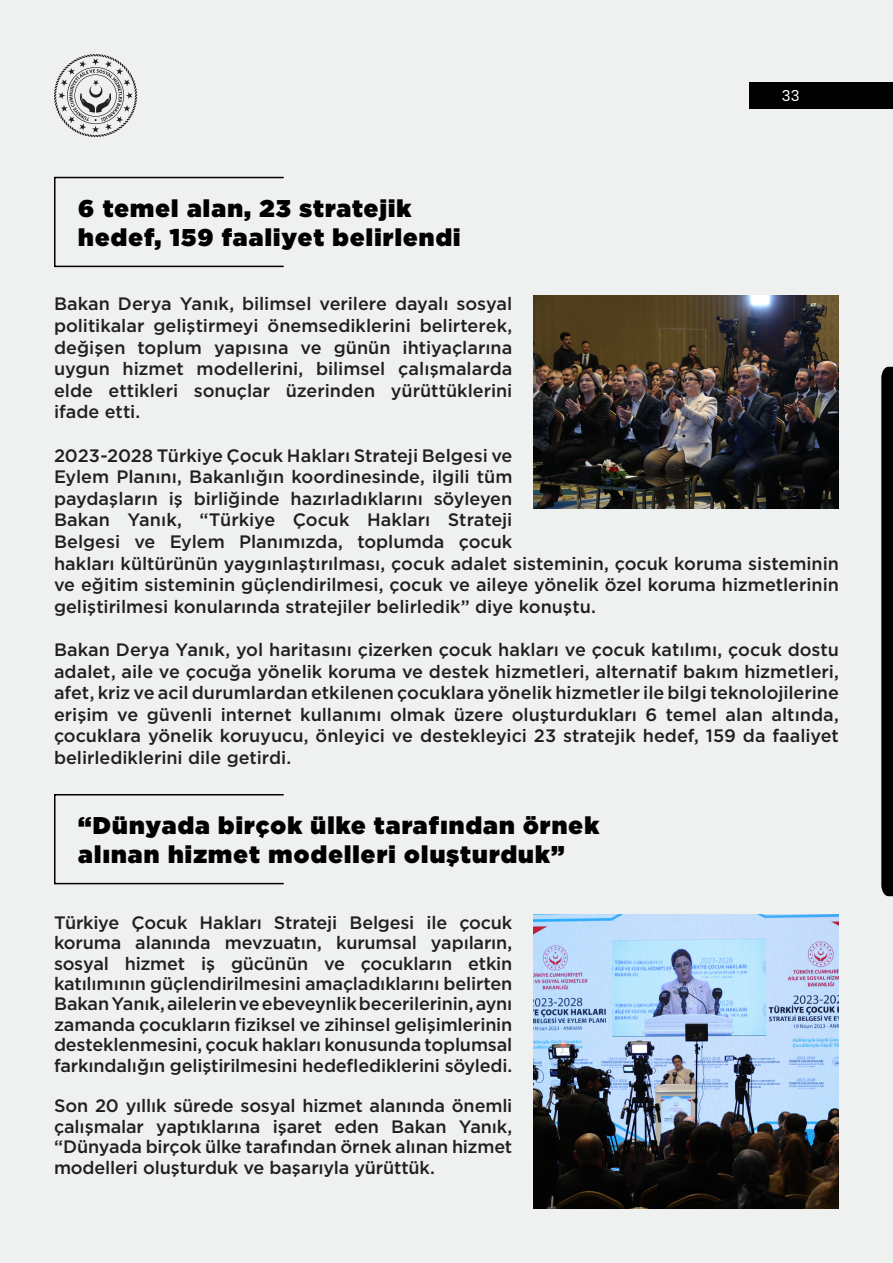
<style>
.page{position:relative;width:893px;height:1263px;background:#eff1f0}
.page>*{position:absolute;margin:0;border:0;box-sizing:border-box;transform-origin:0 0}
.t1{font:900 24.3px/29.1px "Gotham";letter-spacing:.05em;color:#000001}
.t2{font:500 18px/21.6px "Gotham";color:#231f20;text-align:justify}
.t3{font:15px "Poppins";color:#fff}
</style>
<div class="page">
<svg style="left:54px;top:54px;width:83px;height:83px"></svg>
<div style="left:750px;top:82px;width:143px;height:27px;background:#000001"></div>
<svg style="left:881px;top:367px;width:12px;height:529px;background:#080809"></svg>
<div style="left:54px;top:177px;width:230px;height:90px;border:2px solid #000"></div>
<img style="left:534px;top:296px;width:305px;height:212px">
<img style="left:534px;top:914px;width:305px;height:295px">
<div style="left:54px;top:794px;width:230px;height:90px;border:2px solid #000"></div>
<p class="t1" style="left:78px;top:194px;width:384px">6 temel alan, 23 stratejik hedef, 159 faaliyet belirlendi</p>
<p class="t3" style="left:782px;top:87px;width:19px">33</p>
<p class="t2" style="left:54px;top:293px;width:460px">Bakan Derya Yanık, bilimsel verilere dayalı sosyal politikalar geliştirmeyi önemsediklerini belirterek, değişen toplum yapısına ve günün ihtiyaçlarına uygun hizmet modellerini, bilimsel çalışmalarda elde ettikleri sonuçlar üzerinden yürüttüklerini ifade etti.</p>
<p class="t2" style="left:54px;top:444px;width:786px;text-align:left">2023-2028 Türkiye Çocuk Hakları Strateji Belgesi ve<br>Eylem Planını, Bakanlığın koordinesinde, ilgili tüm<br>paydaşların iş birliğinde hazırladıklarını söyleyen<br>Bakan Yanık, “Türkiye Çocuk Hakları Strateji<br>Belgesi ve Eylem Planımızda, toplumda çocuk<br>hakları kültürünün yaygınlaştırılması, çocuk adalet sisteminin, çocuk koruma sisteminin ve eğitim sisteminin güçlendirilmesi, çocuk ve aileye yönelik özel koruma hizmetlerinin geliştirilmesi konularında stratejiler belirledik” diye konuştu.</p>
<p class="t2" style="left:54px;top:639px;width:786px">Bakan Derya Yanık, yol haritasını çizerken çocuk hakları ve çocuk katılımı, çocuk dostu adalet, aile ve çocuğa yönelik koruma ve destek hizmetleri, alternatif bakım hizmetleri, afet, kriz ve acil durumlardan etkilenen çocuklara yönelik hizmetler ile bilgi teknolojilerine erişim ve güvenli internet kullanımı olmak üzere oluşturdukları 6 temel alan altında, çocuklara yönelik koruyucu, önleyici ve destekleyici 23 stratejik hedef, 159 da faaliyet belirlediklerini dile getirdi.</p>
<p class="t1" style="left:78px;top:811px;width:522px">“Dünyada birçok ülke tarafından örnek alınan hizmet modelleri oluşturduk”</p>
<p class="t2" style="left:54px;top:912px;width:460px;line-height:20.4px">Türkiye Çocuk Hakları Strateji Belgesi ile çocuk koruma alanında mevzuatın, kurumsal yapıların, sosyal hizmet iş gücünün ve çocukların etkin katılımının güçlendirilmesini amaçladıklarını belirten Bakan Yanık, ailelerin ve ebeveynlik becerilerinin, aynı zamanda çocukların fiziksel ve zihinsel gelişimlerinin desteklenmesini, çocuk hakları konusunda toplumsal farkındalığın geliştirilmesini hedeflediklerini söyledi.</p>
<p class="t2" style="left:54px;top:1095px;width:460px;line-height:20.4px">Son 20 yıllık sürede sosyal hizmet alanında önemli çalışmalar yaptıklarına işaret eden Bakan Yanık, “Dünyada birçok ülke tarafından örnek alınan hizmet modelleri oluşturduk ve başarıyla yürüttük.</p>
</div>
